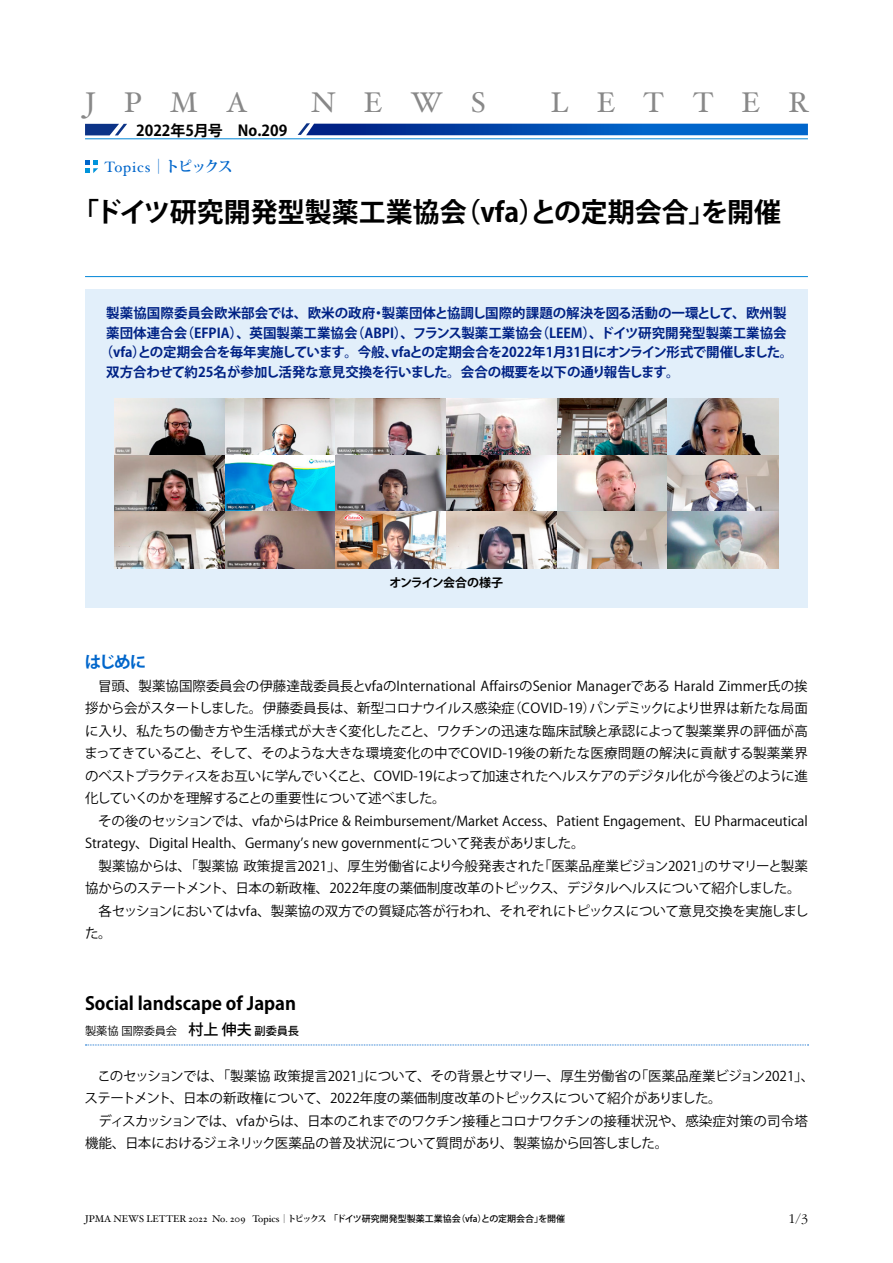
<style>
.page{position:relative;width:893px;height:1263px;background:#fff}
.page>*{position:absolute;margin:0;border:0;box-sizing:border-box;transform-origin:0 0}
.t1{font:28.5px "Hoefler Text";letter-spacing:.995em;color:#888}
.t2{font:700 27px "Koz Go Pr 6 N";color:#000}
.t3{font:700 18px "Koz Go Pr 6 N";color:#000}
.t4{font:700 16.5px "Koz Go Pr 6 N";color:#0066cb}
.t5{font:700 15px "Koz Go Pr 6 N";color:#000}
.t6{font:15px "Hoefler Text";letter-spacing:.05em;color:#0066cb}
.t7{font:300 13.8px "Garamond";color:#000}
.t8{font:13.5px/22.5px "Koz Go Pr 6 N";color:#000}
.t9{font:700 13.5px "Koz Go Pr 6 N";color:#002285}
.t10{font:700 13.5px "Koz Go Pr 6 N";letter-spacing:-.035em;color:#002285}
.t11{font:700 13.5px "Koz Go Pr 6 N";letter-spacing:-.02em;color:#002285}
.t12{font:700 12px "Koz Go Pr 6 N";letter-spacing:-.04em;color:#000}
.t13{font:11.25px "Koz Go Pr 6 N";color:#000}
.t14{font:9.75px "Hoefler Text";color:#000}
.s1{font-family:"Koz Min Pr 6 N";font-weight:700}
.s2{font-weight:500;font-size:15px}
.s3{font-weight:500}
.s4{font-family:"Koz Min Pro";font-size:9px}
.s5{font-family:"Koz Min Pro";font-weight:700;font-size:9px}
.s6{font-family:"Koz Go Pr 6 N";font-weight:500;font-size:9px}
</style>
<div class="page">
<svg style="left:85px;top:1044px;width:723px;height:1px"></svg>
<div style="left:85px;top:289px;width:723px;height:319px;background:#e2effa"></div>
<img style="left:115px;top:398px;width:663px;height:170px">
<hr style="left:85px;top:276px;width:723px;height:1px;background:#0085d6">
<svg style="left:85px;top:124px;width:42px;height:11px"></svg>
<svg style="left:298px;top:123px;width:510px;height:12px;background:#1258b6"></svg>
<hr style="left:85px;top:139px;width:723px;height:1px;background:#0085d6">
<svg style="left:85px;top:160px;width:13px;height:13px"></svg>
<h1 class="t1" style="left:85px;top:85px;width:164px">JPMA</h1>
<h1 class="t1" style="left:311px;top:85px;width:176px">NEWS</h1>
<h1 class="t1" style="left:551px;top:85px;width:260px">LETTER</h1>
<p class="t5" style="left:136px;top:122px;width:153px">2022年5月号　No.209</p>
<p class="t6" style="left:105px;top:158px;width:130px">Topics<span class="s1">｜トピックス</span></p>
<h2 class="t2" style="left:72px;top:196px;width:711px">「ドイツ研究開発型製薬工業協会（vfa）との定期会合」を開催</h2>
<p class="t9" style="left:106px;top:305px;width:682px">製薬協国際委員会欧米部会では、欧米の政府・製薬団体と協調し国際的課題の解決を図る活動の一環として、欧州製</p>
<p class="t9" style="left:106px;top:325px;width:682px">薬団体連合会（EFPIA）、英国製薬工業協会（ABPI）、フランス製薬工業協会（LEEM）、ドイツ研究開発型製薬工業協会</p>
<p class="t10" style="left:100px;top:344px;width:695px">（vfa）との定期会合を毎年実施しています。今般、vfaとの定期会合を2022年1月31日にオンライン形式で開催しました。</p>
<p class="t11" style="left:106px;top:364px;width:575px">双方合わせて約25名が参加し活発な意見交換を行いました。会合の概要を以下の通り報告します。</p>
<p class="t12" style="left:389px;top:576px;width:115px">オンライン会合の様子</p>
<p class="t4" style="left:85px;top:652px;width:63px">はじめに</p>
<p class="t8" style="left:84px;top:675px;width:726px">　冒頭、製薬協国際委員会の伊藤達哉委員長とvfaのInternational AffairsのSenior Managerである Harald Zimmer氏の挨拶から会がスタートしました。伊藤委員長は、新型コロナウイルス感染症（COVID-19）パンデミックにより世界は新たな局面に入り、私たちの働き方や生活様式が大きく変化したこと、ワクチンの迅速な臨床試験と承認によって製薬業界の評価が高まってきていること、そして、そのような大きな環境変化の中でCOVID-19後の新たな医療問題の解決に貢献する製薬業界のベストプラクティスをお互いに学んでいくこと、COVID-19によって加速されたヘルスケアのデジタル化が今後どのように進化していくのかを理解することの重要性について述べました。<br>　その後のセッションでは、vfaからはPrice &amp; Reimbursement/Market Access、Patient Engagement、EU Pharmaceutical Strategy、Digital Health、Germany’s new governmentについて発表がありました。<br>　製薬協からは、「製薬協 政策提言2021」、厚生労働省により今般発表された「医薬品産業ビジョン2021」のサマリーと製薬協からのステートメント、日本の新政権、2022年度の薬価制度改革のトピックス、デジタルヘルスについて紹介しました。　各セッションにおいてはvfa、製薬協の双方での質疑応答が行われ、それぞれにトピックスについて意見交換を実施しました。</p>
<h3 class="t3" style="left:85px;top:993px;width:213px">Social landscape of Japan</h3>
<p class="t13" style="left:85px;top:1025px;width:215px">製薬協 国際委員会　<span class="s2">村上 伸夫</span><span class="s3">副委員長</span></p>
<p class="t8" style="left:84px;top:1065px;width:731px">　このセッションでは、「製薬協 政策提言2021」について、その背景とサマリー、厚生労働省の「医薬品産業ビジョン2021」、ステートメント、日本の新政権について、2022年度の薬価制度改革のトピックスについて紹介がありました。<br>　ディスカッションでは、vfaからは、日本のこれまでのワクチン接種とコロナワクチンの接種状況や、感染症対策の司令塔機能、日本におけるジェネリック医薬品の普及状況について質問があり、製薬協から回答しました。</p>
<p class="t14" style="left:85px;top:1213px;width:481px">JPMA NEWS LETTER 2022 No. 209 Topics<span class="s4">｜</span><span class="s5">トピックス</span> <span class="s6">「ドイツ研究開発型製薬工業協会（vfa）との定期会合」を開催</span></p>
<p class="t7" style="left:789px;top:1211px;width:21px">1/3</p>
</div>
